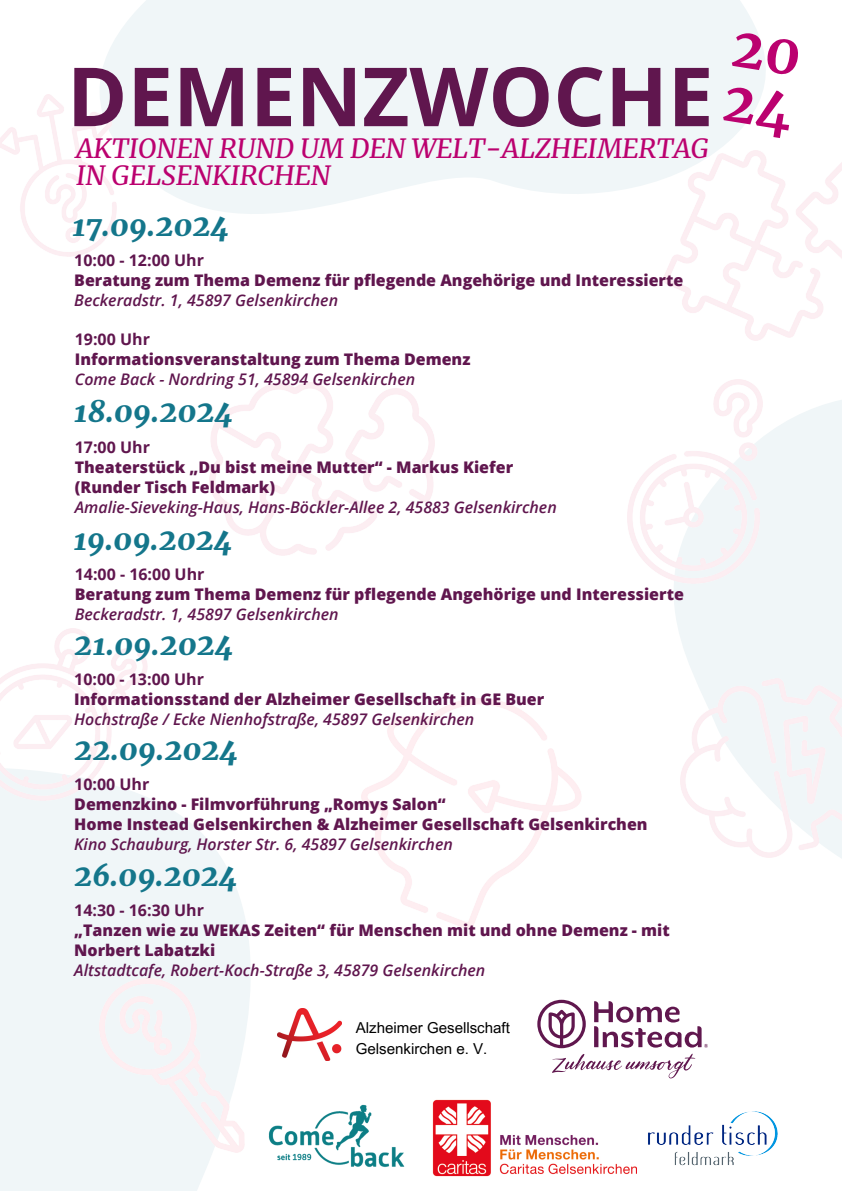
<style>
.page{position:relative;width:842px;height:1191px;background:#fff}
.page>*{position:absolute;margin:0;border:0;box-sizing:border-box;transform-origin:0 0}
.t1{font:700 81.6px "Open Sans";color:#60164e}
.t2{font:700 55px/55px "Merriweather";color:#bb016f}
.t3{font:italic 900 30px "Merriweather";color:#14768b}
.t4{font:italic 26.7px/26.7px "Merriweather";color:#bb016f}
.t5{font:800 16px/20px "Open Sans";color:#60164e}
.t6{font:italic 600 16px "Open Sans";color:#60164e}
.t7{font:700 16px "Open Sans";color:#60164e}
.t8{font:15.1px/20.9px "Arial MT Pro";color:#000}
</style>
<div class="page">
<svg style="left:46px;top:0;width:720px;height:257px;fill:#f0f6f8"></svg>
<svg style="left:674px;top:400px;width:168px;height:458px;fill:#f0f6f8"></svg>
<svg style="left:0;top:797px;width:251px;height:394px;fill:#f0f6f8"></svg>
<img style="left:0;top:95px;width:117px;height:161px">
<img style="left:663px;top:150px;width:179px;height:191px">
<img style="left:627px;top:379px;width:136px;height:204px">
<img style="left:680px;top:679px;width:162px;height:178px">
<img style="left:433px;top:1099px;width:174px;height:77px">
<img style="left:278px;top:1008px;width:63px;height:52px">
<svg style="left:537px;top:999px;width:171px;height:79px"></svg>
<img style="left:268px;top:1104px;width:136px;height:63px">
<img style="left:607px;top:1111px;width:171px;height:63px">
<img style="left:100px;top:978px;width:144px;height:174px">
<h1 class="t1" style="left:67px;top:64px;width:648px">DEMENZWOCHE</h1>
<h3 class="t4" style="left:76px;top:135px;width:634px">AKTIONEN RUND UM DEN WELT-ALZHEIMERTAG<br>IN GELSENKIRCHEN</h3>
<h3 class="t3" style="left:72px;top:206px;width:159px">17.09.2024</h3>
<p class="t7" style="left:74px;top:254px;width:131px">10:00 - 12:00 Uhr</p>
<p class="t5" style="left:74px;top:272px;width:611px">Beratung zum Thema Demenz für pflegende Angehörige und Interessierte</p>
<p class="t6" style="left:74px;top:294px;width:265px">Beckeradstr. 1, 45897 Gelsenkirchen</p>
<p class="t7" style="left:75px;top:332px;width:77px">19:00 Uhr</p>
<p class="t5" style="left:75px;top:350px;width:397px">Informationsveranstaltung zum Thema Demenz</p>
<p class="t6" style="left:75px;top:372px;width:342px">Come Back - Nordring 51, 45894 Gelsenkirchen</p>
<h3 class="t3" style="left:74px;top:393px;width:161px">18.09.2024</h3>
<p class="t7" style="left:75px;top:441px;width:77px">17:00 Uhr</p>
<p class="t5" style="left:75px;top:459px;width:440px">Theaterstück „Du bist meine Mutter“ - Markus Kiefer (Runder Tisch Feldmark)</p>
<p class="t6" style="left:75px;top:501px;width:483px">Amalie-Sieveking-Haus, Hans-Böckler-Allee 2, 45883 Gelsenkirchen</p>
<h3 class="t3" style="left:73px;top:520px;width:161px">19.09.2024</h3>
<p class="t7" style="left:75px;top:568px;width:131px">14:00 - 16:00 Uhr</p>
<p class="t5" style="left:75px;top:586px;width:611px">Beratung zum Thema Demenz für pflegende Angehörige und Interessierte</p>
<p class="t6" style="left:75px;top:608px;width:265px">Beckeradstr. 1, 45897 Gelsenkirchen</p>
<h3 class="t3" style="left:74px;top:625px;width:161px">21.09.2024</h3>
<p class="t7" style="left:74px;top:673px;width:131px">10:00 - 13:00 Uhr</p>
<p class="t5" style="left:74px;top:691px;width:471px">Informationsstand der Alzheimer Gesellschaft in GE Buer</p>
<p class="t6" style="left:74px;top:713px;width:402px">Hochstraße / Ecke Nienhofstraße, 45897 Gelsenkirchen</p>
<h3 class="t3" style="left:74px;top:730px;width:166px">22.09.2024</h3>
<p class="t7" style="left:74px;top:778px;width:77px">10:00 Uhr</p>
<p class="t5" style="left:74px;top:796px;width:575px">Demenzkino - Filmvorführung „Romys Salon“<br>Home Instead Gelsenkirchen &amp; Alzheimer Gesellschaft Gelsenkirchen</p>
<p class="t6" style="left:74px;top:838px;width:380px">Kino Schauburg, Horster Str. 6, 45897 Gelsenkirchen</p>
<h3 class="t3" style="left:74px;top:856px;width:165px">26.09.2024</h3>
<p class="t7" style="left:74px;top:904px;width:131px">14:30 - 16:30 Uhr</p>
<p class="t5" style="left:74px;top:922px;width:597px">„Tanzen wie zu WEKAS Zeiten“ für Menschen mit und ohne Demenz - mit<br>Norbert Labatzki</p>
<p class="t6" style="left:74px;top:964px;width:413px">Altstadtcafe, Robert-Koch-Straße 3, 45879 Gelsenkirchen</p>
<h2 class="t2" style="left:736px;top:19px;width:71px;rotate:9deg">20<br>24</h2>
<p class="t8" style="left:356px;top:1019px;width:156px">Alzheimer Gesellschaft<br>Gelsenkirchen e. V.</p>
</div>
